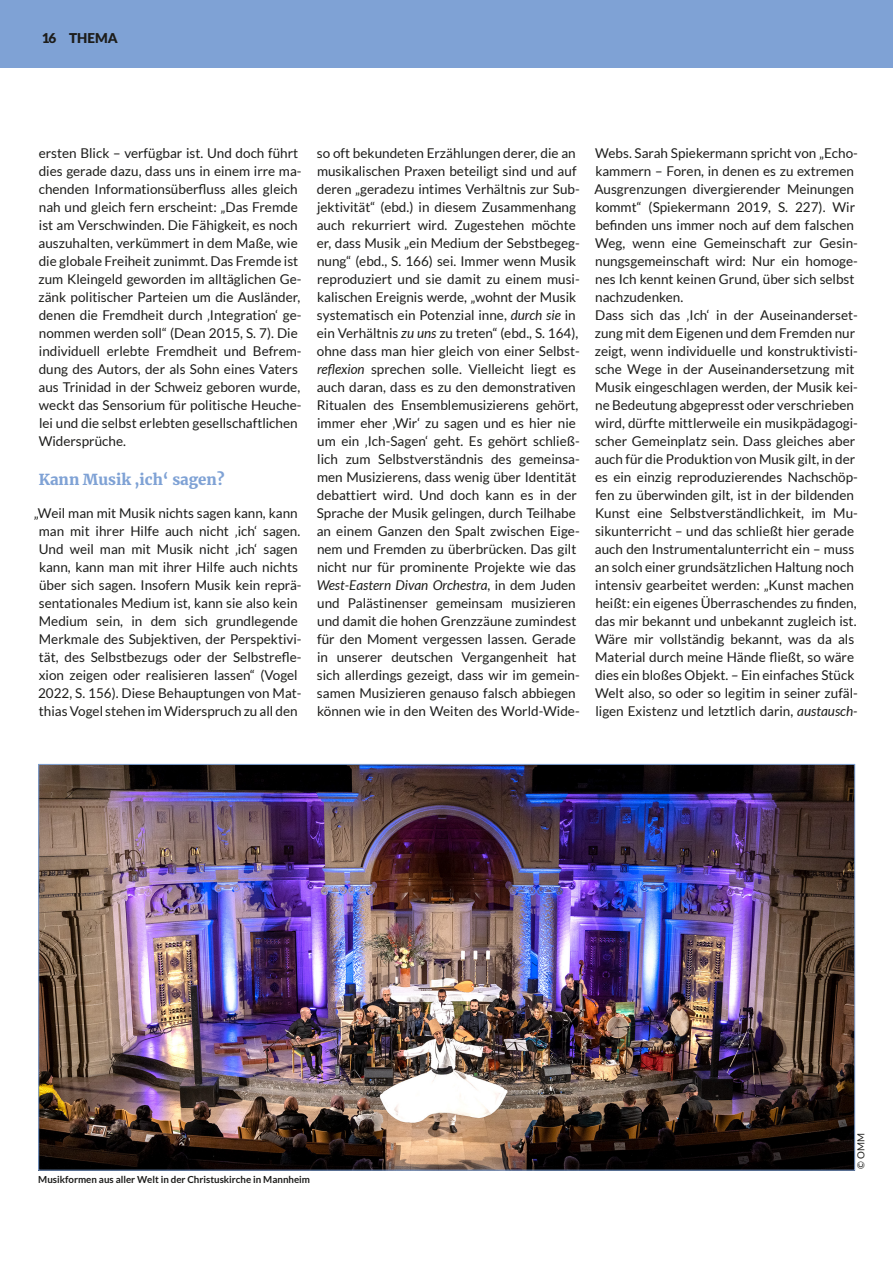
<style>
.page{position:relative;width:893px;height:1263px;background:#fff}
.page>*{position:absolute;margin:0;border:0;box-sizing:border-box;transform-origin:0 0}
.Fließtexte{font:900 15px "Merriweather";color:#7fa2d5}
.Fließtexte-2{font:13.5px/18px "Lato";color:#1d1d1b}
.t1{font:900 13.5px "Lato";color:#1d1d1b}
.Fließtexte-3{font:700 9.75px "Lato";color:#1d1d1b}
.Fließtexte-4{font:9.75px "Lato";color:#1d1d1b}
.s1{font-style:italic}
</style>
<div class="page">
<div style="left:0;top:0;width:893px;height:68px;background:#7fa2d5"></div>
<img style="left:40px;top:766px;width:813px;height:402px">
<p class="t1" style="left:42px;top:30px;width:77px">16 THEMA</p>
<p class="Fließtexte-2" style="left:39px;top:144px;width:265px">ersten Blick – verfügbar ist. Und doch führt dies gerade dazu, dass uns in einem irre ma&shy;chenden Informationsüberfluss alles gleich nah und gleich fern erscheint: „Das Fremde ist am Verschwinden. Die Fähigkeit, es noch auszuhalten, verkümmert in dem Maße, wie die globale Freiheit zunimmt. Das Fremde ist zum Kleingeld geworden im alltäglichen Ge&shy;zänk politischer Parteien um die Ausländer, denen die Fremdheit durch ‚Integration‘ ge&shy;nommen werden soll“ (Dean 2015, S. 7). Die individuell erlebte Fremdheit und Befrem&shy;dung des Autors, der als Sohn eines Vaters aus Trinidad in der Schweiz geboren wurde, weckt das Sensorium für politische Heuche&shy;lei und die selbst erlebten gesellschaftlichen Widersprüche.</p>
<p class="Fließtexte" style="left:39px;top:469px;width:187px">Kann Musik ,ich‘ sagen?</p>
<p class="Fließtexte-2" style="left:34px;top:504px;width:269px;text-align:center">„Weil man mit Musik nichts sagen kann, kann man mit ihrer Hilfe auch nicht ‚ich‘ sagen.<br>Und weil man mit Musik nicht ‚ich‘ sagen kann, kann man mit ihrer Hilfe auch nichts über sich sagen. Insofern Musik kein reprä&shy;sentationales Medium ist, kann sie also kein Medium sein, in dem sich grundlegende Merkmale des Subjektiven, der Perspektivi&shy;tät, des Selbstbezugs oder der Selbstrefle&shy;xion zeigen oder realisieren lassen“ (Vogel 2022, S. 156). Diese Behauptungen von Mat&shy;thias Vogel stehen im Widerspruch zu all den</p>
<p class="Fließtexte-2" style="left:317px;top:144px;width:264px">so oft bekundeten Erzählungen derer, die an musikalischen Praxen beteiligt sind und auf deren „geradezu intimes Verhältnis zur Sub&shy;jektivität“ (ebd.) in diesem Zusammenhang auch rekurriert wird. Zugestehen möchte er, dass Musik „ein Medium der Sebstbegeg&shy;nung“ (ebd., S. 166) sei. Immer wenn Musik reproduziert und sie damit zu einem musi&shy;kalischen Ereignis werde, „wohnt der Musik systematisch ein Potenzial inne, <span class="s1">durch sie</span> in ein Verhältnis <span class="s1">zu uns</span> zu treten“ (ebd., S. 164), ohne dass man hier gleich von einer Selbst&shy;<span class="s1">reflexion</span> sprechen solle. Vielleicht liegt es auch daran, dass es zu den demonstrativen Ritualen des Ensemblemusizierens gehört, immer eher ‚Wir‘ zu sagen und es hier nie um ein ‚Ich-Sagen‘ geht. Es gehört schließ&shy;lich zum Selbstverständnis des gemeinsa&shy;men Musizierens, dass wenig über Identität debattiert wird. Und doch kann es in der Sprache der Musik gelingen, durch Teilhabe an einem Ganzen den Spalt zwischen Eige&shy;nem und Fremden zu überbrücken. Das gilt nicht nur für prominente Projekte wie das <span class="s1">West-Eastern Divan Orchestra</span>, in dem Juden und Palästinenser gemeinsam musizieren und damit die hohen Grenzzäune zumindest für den Moment vergessen lassen. Gerade in unserer deutschen Vergangenheit hat sich allerdings gezeigt, dass wir im gemein&shy;samen Musizieren genauso falsch abbiegen können wie in den Weiten des World-Wide-</p>
<p class="Fließtexte-2" style="left:594px;top:144px;width:265px">Webs. Sarah Spiekermann spricht von „Echo&shy;kammern – Foren, in denen es zu extremen Ausgrenzungen divergierender Meinungen kommt“ (Spiekermann 2019, S. 227). Wir befinden uns immer noch auf dem falschen Weg, wenn eine Gemeinschaft zur Gesin&shy;nungsgemeinschaft wird: Nur ein homoge&shy;nes Ich kennt keinen Grund, über sich selbst nachzudenken.</p>
<p class="Fließtexte-2" style="left:595px;top:306px;width:265px">Dass sich das ‚Ich‘ in der Auseinanderset&shy;zung mit dem Eigenen und dem Fremden nur zeigt, wenn individuelle und konstruktivisti&shy;sche Wege in der Auseinandersetzung mit Musik eingeschlagen werden, der Musik kei&shy;ne Bedeutung abgepresst oder verschrieben wird, dürfte mittlerweile ein musikpädagogi&shy;scher Gemeinplatz sein. Dass gleiches aber auch für die Produktion von Musik gilt, in der es ein einzig reproduzierendes Nachschöp&shy;fen zu überwinden gilt, ist in der bildenden Kunst eine Selbstverständlichkeit, im Mu&shy;sikunterricht – und das schließt hier gerade auch den Instrumentalunterricht ein – muss an solch einer grundsätzlichen Haltung noch intensiv gearbeitet werden: „Kunst machen heißt: ein eigenes Überraschendes zu finden, das mir bekannt und unbekannt zugleich ist.<br>Wäre mir vollständig bekannt, was da als Material durch meine Hände fließt, so wäre dies ein bloßes Objekt. – Ein einfaches Stück Welt also, so oder so legitim in seiner zufäl&shy;ligen Existenz und letztlich darin, <span class="s1">austausch-</span></p>
<p class="Fließtexte-4" style="left:855px;top:1169px;width:37px;rotate:-90deg">© OMM</p>
<p class="Fließtexte-3" style="left:38px;top:1174px;width:273px">Musikformen aus aller Welt in der Christuskirche in Mannheim</p>
</div>
